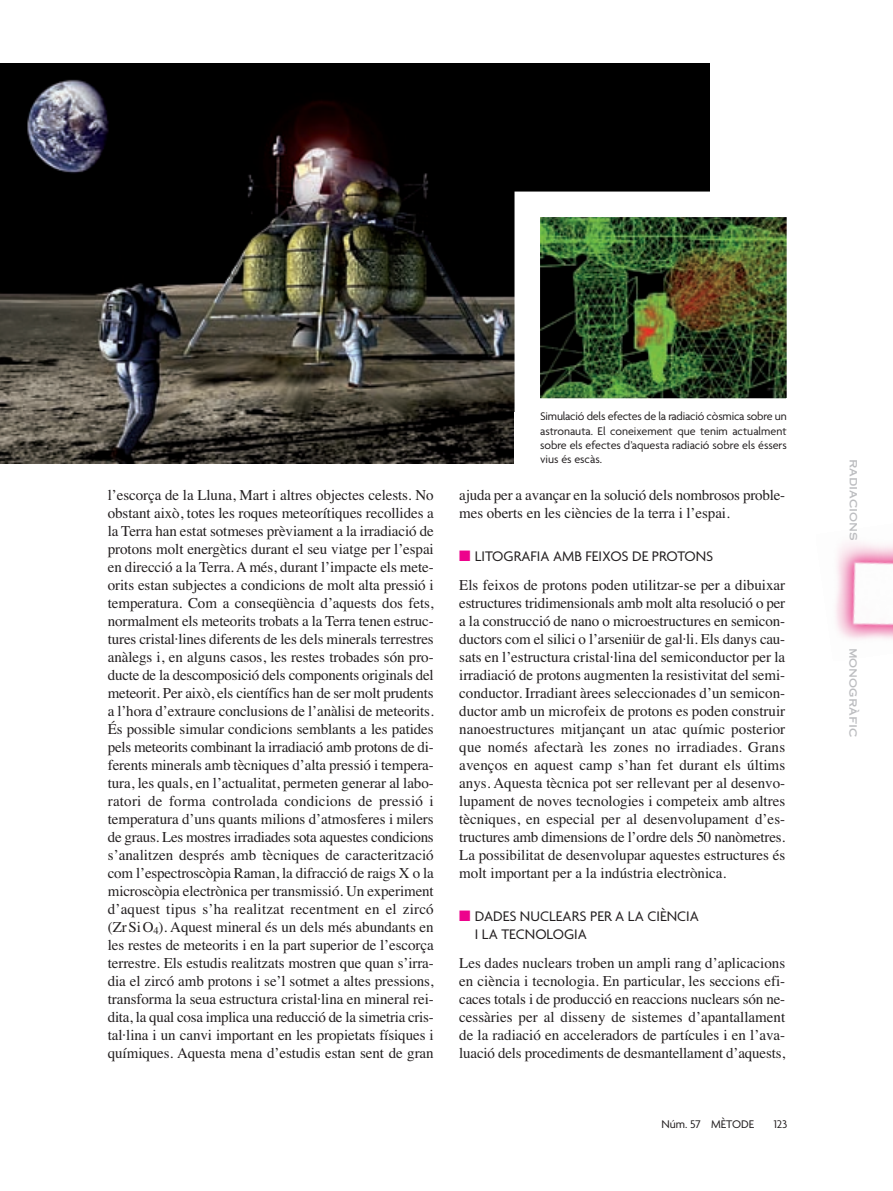
<style>
.page{position:relative;width:893px;height:1191px;background:#fff}
.page>*{position:absolute;margin:0;border:0;box-sizing:border-box;transform-origin:0 0}
.t1{font:15px/18px "Times";letter-spacing:-.005em;color:#231f20;text-align:justify}
.t2{font:15px/18px "Agenda";color:#231f20}
.t3{font:12px/14.2px "Agenda";color:#231f20;text-align:justify}
.t4{font:12px "Copperplate Thirty One AB";color:#bcbdc0}
.s1{color:#ed028c}
</style>
<div class="page">
<img style="left:835px;top:542px;width:58px;height:98px">
<img style="left:0;top:64px;width:710px;height:399px">
<img style="left:541px;top:218px;width:244px;height:179px">
<div style="left:514px;top:412px;width:273px;height:65px;background:#fff"></div>
<p class="t3" style="left:540px;top:410px;width:248px">Simulació dels efectes de la radiació còsmica sobre un astronauta. El coneixement que tenim actualment sobre els efectes d’aquesta radiació sobre els éssers vius és escàs.</p>
<p class="t1" style="left:108px;top:487px;width:328px">l’escorça de la Lluna, Mart i altres objectes celests. No obstant això, totes les roques meteorítiques recollides a la Terra han estat sotmeses prèviament a la irradiació de protons molt energètics durant el seu viatge per l’espai en direcció a la Terra. A més, durant l’impacte els mete&shy;orits estan subjectes a condicions de molt alta pressió i temperatura. Com a conseqüència d’aquests dos fets, normalment els meteorits trobats a la Terra tenen estruc&shy;tures cristal·lines diferents de les dels minerals ter restres anàlegs i, en alguns casos, les restes trobades són pro&shy;ducte de la descomposició dels components originals del meteorit. Per això, els científics han de ser molt prudents a l’hora d’extraure conclusions de l’anàlisi de meteorits.<br>És possible simular condicions semblants a les patides pels meteorits combinant la irradiació amb protons de di&shy;ferents minerals amb tècniques d’alta pressió i tempera&shy;tura, les quals, en l’actualitat, permeten generar al labo&shy;ratori de forma controlada condicions de pressió i temperatura d’uns quants milions d’atmosferes i milers de graus. Les mostres irradiades sota aquestes condicions s’analitzen després amb tècniques de caracterització com l’espectroscòpia Raman, la difracció de raigs X o la microscòpia electrònica per transmissió. Un experiment d’aquest tipus s’ha realitzat recentment en el zircó (ZrSiO<sub>4</sub>). Aquest mineral és un dels més abundants en les restes de meteorits i en la part superior de l’escorça terrestre. Els estudis realitzats mostren que quan s’irra&shy;dia el zircó amb protons i se’l sotmet a altes pressions, transforma la seua estructura cristal·lina en mineral rei&shy;dita, la qual cosa implica una reducció de la simetria cris&shy;tal·lina i un canvi important en les propietats físiques i químiques. Aquesta mena d’estudis estan sent de gran</p>
<p class="t1" style="left:459px;top:487px;width:327px">ajuda per a avançar en la solució dels nombrosos proble&shy;mes oberts en les ciències de la terra i l’espai.</p>
<p class="t2" style="left:459px;top:548px;width:256px"><span class="s1">■</span> LITOGRAFIA AMB FEIXOS DE PROTONS</p>
<p class="t1" style="left:459px;top:577px;width:328px">Els feixos de protons poden utilitzar-se per a dibuixar estructures tridimensionals amb molt alta resolució o per a la construcció de nano o microestructures en semicon&shy;ductors com el silici o l’arseniür de gal·li. Els danys cau&shy;sats en l’estructura cristal·lina del semiconductor per la irradiació de protons augmenten la resistivitat del semi&shy;conductor. Irradiant àrees seleccionades d’un semicon&shy;ductor amb un microfeix de protons es poden construir nanoestructures mitjançant un atac químic posterior que només afectarà les zones no irradiades. Grans avenços en aquest camp s’han fet durant els últims anys. Aquesta tècnica pot ser rellevant per al desenvo&shy;lupament de noves tecnologies i competeix amb altres tècniques, en especial per al desenvolupament d’es&shy;tructures amb dimensions de l’ordre dels 50 nanòmetres.<br>La possibilitat de desenvolupar aquestes estructures és molt important per a la indústria electrònica.</p>
<p class="t2" style="left:475px;top:908px;width:226px;text-indent:-16px"><span class="s1">■</span> DADES NUCLEARS PER A LA CIÈNCIA<br>I LA TECNOLOGIA</p>
<p class="t1" style="left:459px;top:955px;width:327px">Les dades nuclears troben un ampli rang d’aplicacions en ciència i tecnologia. En particular, les seccions efi&shy;caces totals i de producció en reaccions nuclears són ne&shy;cessàries per al disseny de sistemes d’apantallament de la radiació en acceleradors de partícules i en l’ava&shy;luació dels procediments de desmantellament d’aquests,</p>
<p class="t3" style="left:661px;top:1118px;width:94px">Núm. 57 MÈTODE</p>
<p class="t3" style="left:774px;top:1118px;width:15px">123</p>
<p class="t4" style="left:861px;top:459px;width:83px;rotate:90deg">radiacions</p>
<p class="t4" style="left:861px;top:647px;width:91px;rotate:90deg">monogràfic</p>
</div>
